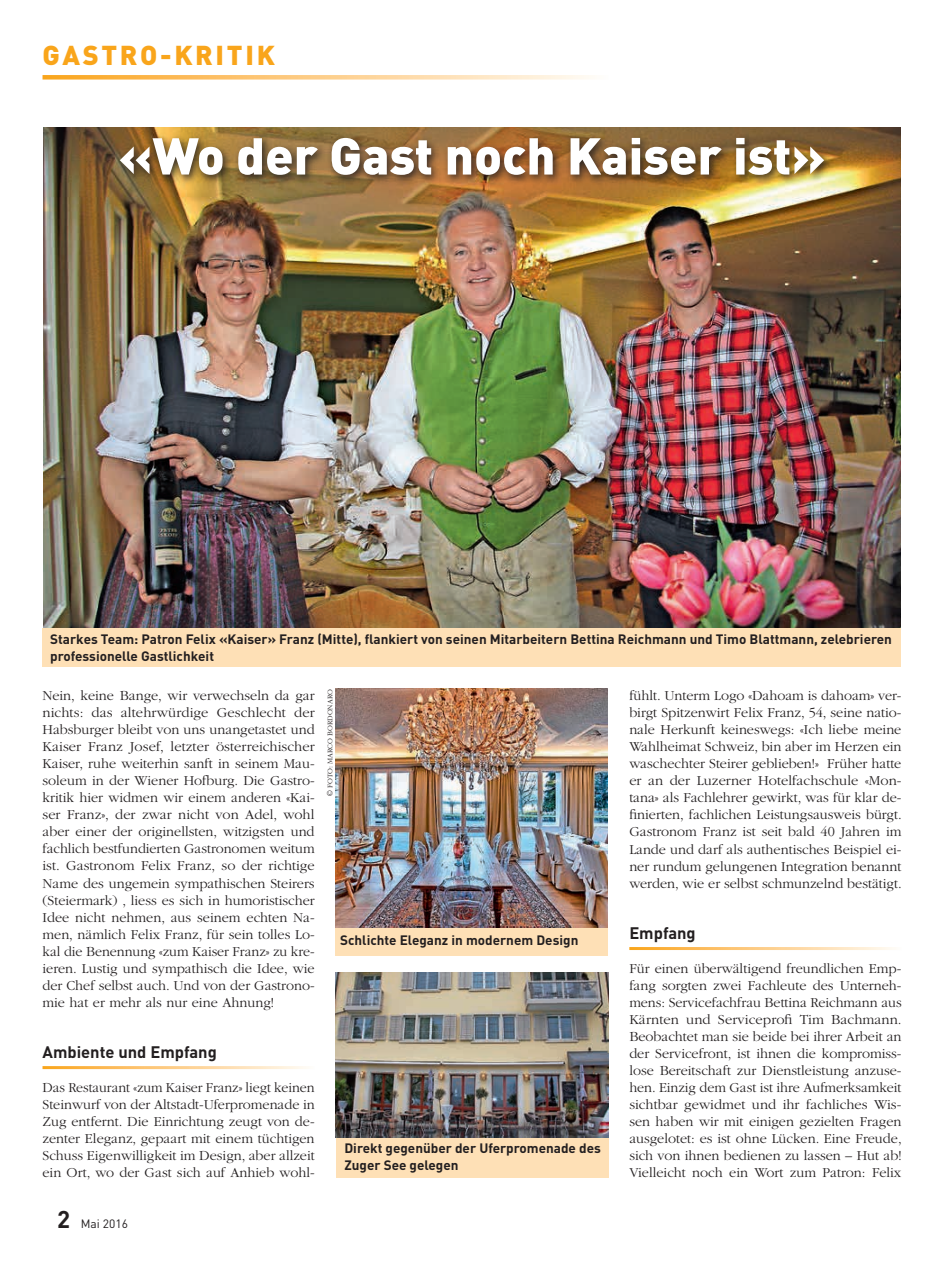
<style>
.page{position:relative;width:944px;height:1263px;background:#fff}
.page>*{position:absolute;margin:0;border:0;box-sizing:border-box;transform-origin:0 0}
.t1{font:900 51px "DIN";color:#fff}
.t2{font:900 27px "DIN";letter-spacing:.1em;color:#f9a51b}
.t3{font:700 16.5px "DIN";color:#231f20}
.t4{font:300 14.25px/17px "ITC Garamond Std";color:#231f20;text-align:justify}
.t5{font:700 13.5px/17px "DIN";color:#231f20}
.t6{font:12px "DIN";color:#231f20}
.t7{font:300 7.5px "ITC Garamond Std";color:#231f20}
.s1{font-weight:700;font-size:24px}
</style>
<div class="page">
<svg style="left:43px;top:75px;width:548px;height:5px;background:#fcd293"></svg>
<div style="left:336px;top:927px;width:272px;height:28px;background:#fee0b6"></div>
<img style="left:336px;top:688px;width:272px;height:239px">
<div style="left:336px;top:1137px;width:273px;height:41px;background:#fee0b6"></div>
<img style="left:336px;top:972px;width:272px;height:165px">
<img style="left:43px;top:128px;width:858px;height:500px">
<div style="left:43px;top:628px;width:858px;height:38px;background:#fee0b6"></div>
<div style="left:116px;top:133px;width:718px;height:53px;background:#231f20;opacity:.9"></div>
<h2 class="t2" style="left:43px;top:37px;width:234px">GASTRO-KRITIK</h2>
<h1 class="t1" style="left:118px;top:122px;width:709px">«Wo der Gast noch Kaiser ist»</h1>
<p class="t5" style="left:50px;top:630px;width:843px">Starkes Team: Patron Felix «Kaiser» Franz (Mitte), flankiert von seinen Mitarbeitern Bettina Reichmann und Timo Blattmann, zelebrieren professionelle Gastlichkeit</p>
<p class="t4" style="left:43px;top:688px;width:274px">Nein, keine Bange, wir verwechseln da gar nichts: das altehrwürdige Geschlecht der Habsburger bleibt von uns unangetastet und Kaiser Franz Josef, letzter österreichischer Kaiser, ruhe weiterhin sanft in seinem Mau&shy;soleum in der Wiener Hofburg. Die Gastro&shy;kritik hier widmen wir einem anderen «Kai&shy;ser Franz», der zwar nicht von Adel, wohl aber einer der originellsten, witzigsten und fachlich bestfundierten Gastronomen weitum ist. Gastronom Felix Franz, so der richtige Name des ungemein sympathischen Steirers (Steiermark) , liess es sich in humoristischer Idee nicht nehmen, aus seinem echten Na&shy;men, nämlich Felix Franz, für sein tolles Lo&shy;kal die Benennung «zum Kaiser Franz» zu kre&shy;ieren. Lustig und sympathisch die Idee, wie der Chef selbst auch. Und von der Gastrono&shy;mie hat er mehr als nur eine Ahnung!</p>
<p class="t3" style="left:43px;top:1041px;width:176px">Ambiente und Empfang</p>
<p class="t4" style="left:43px;top:1079px;width:274px">Das Restaurant «zum Kaiser Franz» liegt keinen Steinwurf von der Altstadt-Uferpromenade in Zug entfernt. Die Einrichtung zeugt von de&shy;zenter Eleganz, gepaart mit einem tüchtigen Schuss Eigenwilligkeit im Design, aber allzeit ein Ort, wo der Gast sich auf Anhieb wohl-</p>
<p class="t7" style="left:326px;top:796px;width:108px;rotate:-90deg">© FOTO: MARCO BORDONARO</p>
<p class="t5" style="left:340px;top:931px;width:240px">Schlichte Eleganz in modernem Design</p>
<p class="t5" style="left:344px;top:1139px;width:258px">Direkt gegenüber der Uferpromenade des<br>Zuger See gelegen</p>
<p class="t6" style="left:57px;top:1216px;width:72px"><span class="s1">2</span> Mai 2016</p>
<p class="t4" style="left:629px;top:688px;width:274px">fühlt. Unterm Logo «Dahoam is dahoam» ver&shy;birgt Spitzenwirt Felix Franz, 54, seine natio&shy;nale Herkunft keineswegs: «Ich liebe meine Wahlheimat Schweiz, bin aber im Herzen ein waschechter Steirer geblieben!» Früher hatte er an der Luzerner Hotelfachschule «Mon&shy;tana» als Fachlehrer gewirkt, was für klar de&shy;finierten, fachlichen Leistungsausweis bürgt.<br>Gastronom Franz ist seit bald 40 Jahren im Lande und darf als authentisches Beispiel ei&shy;ner rundum gelungenen Integration benannt werden, wie er selbst schmunzelnd bestätigt.</p>
<p class="t3" style="left:629px;top:922px;width:68px">Empfang</p>
<p class="t4" style="left:629px;top:960px;width:274px">Für einen überwältigend freundlichen Emp&shy;fang sorgten zwei Fachleute des Unterneh&shy;mens: Servicefachfrau Bettina Reichmann aus Kärnten und Serviceprofi Tim Bachmann.<br>Beobachtet man sie beide bei ihrer Arbeit an der Servicefront, ist ihnen die kompromiss&shy;lose Bereitschaft zur Dienstleistung anzuse&shy;hen. Einzig dem Gast ist ihre Aufmerksamkeit sichtbar gewidmet und ihr fachliches Wis&shy;sen haben wir mit einigen gezielten Fragen ausgelotet: es ist ohne Lücken. Eine Freude, sich von ihnen bedienen zu lassen – Hut ab!<br>Vielleicht noch ein Wort zum Patron: Felix</p>
</div>
